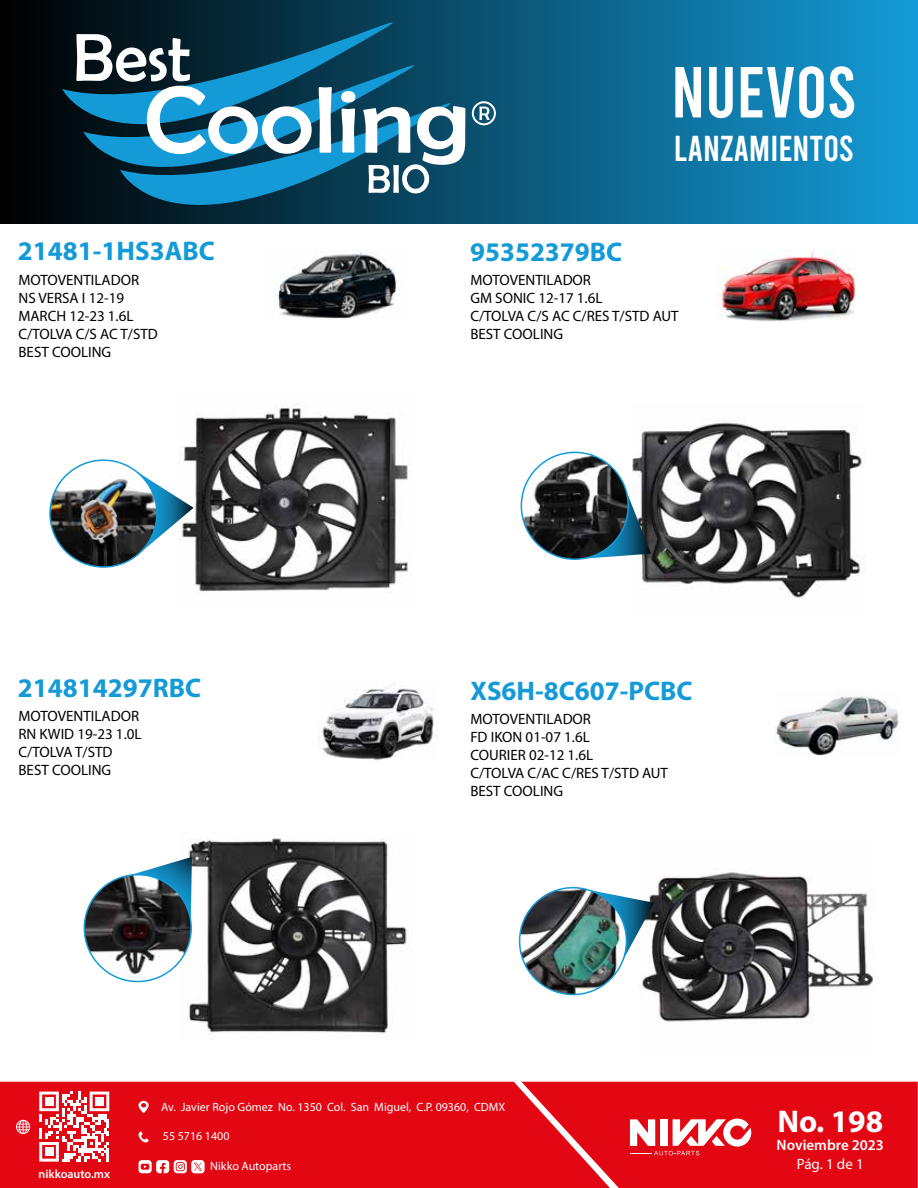
<style>
.page{position:relative;width:918px;height:1188px;background:#fff}
.page>*{position:absolute;margin:0;border:0;box-sizing:border-box;transform-origin:0 0}
.t1{font:72px "Bebas";color:#fff}
.t2{font:36px "Bebas";color:#fff}
.t3{font:700 31.5px "Myriad Pro";color:#fff}
.t4{font:700 27px "Myriad Pro";color:#149bd7}
.t5{font:15px/18px "Myriad Pro";color:#000}
.t6{font:600 15px "Myriad Pro";color:#fff}
.t7{font:15px "Myriad Pro";color:#fff}
.t8{font:12px "Myriad Pro";color:#fff}
.t9{font:600 12px "Myriad Pro";color:#fff}
</style>
<div class="page">
<div style="left:0;top:1082px;width:521px;height:106px;background:#e30613"></div>
<svg style="left:39px;top:1092px;width:70px;height:70px"></svg>
<div style="left:45px;top:1097px;width:8px;height:9px;background:#fff"></div>
<div style="left:95px;top:1097px;width:9px;height:9px;background:#fff"></div>
<div style="left:45px;top:1148px;width:8px;height:8px;background:#fff"></div>
<svg style="left:16px;top:1120px;width:14px;height:14px"></svg>
<svg style="left:139px;top:1101px;width:10px;height:12px"></svg>
<svg style="left:139px;top:1131px;width:10px;height:12px"></svg>
<svg style="left:139px;top:1160px;width:66px;height:13px"></svg>
<svg style="left:521px;top:1082px;width:397px;height:106px;background:#e41723"></svg>
<svg style="left:0;top:0;width:918px;height:223px;background:#0d6c96"></svg>
<img style="left:179px;top:403px;width:230px;height:190px">
<img style="left:188px;top:838px;width:219px;height:195px">
<img style="left:654px;top:872px;width:219px;height:150px">
<svg style="left:135px;top:470px;width:59px;height:87px"></svg>
<svg style="left:127px;top:857px;width:65px;height:64px"></svg>
<img style="left:50px;top:460px;width:107px;height:107px;border-radius:53px">
<div style="left:49px;top:459px;width:109px;height:109px;border:2px solid #149bd7;border-radius:50%"></div>
<img style="left:86px;top:875px;width:105px;height:107px">
<div style="left:83px;top:874px;width:109px;height:108px;border:2px solid #149bd7;border-radius:50%"></div>
<img style="left:518px;top:887px;width:136px;height:108px">
<img style="left:275px;top:264px;width:122px;height:55px">
<img style="left:319px;top:683px;width:118px;height:77px">
<img style="left:775px;top:692px;width:126px;height:64px">
<div style="left:62px;top:0;width:21px;height:183px;background:#010c10"></div>
<svg style="left:311px;top:25px;width:284px;height:239px"></svg>
<svg style="left:83px;top:0;width:475px;height:226px;background:#0d4d69"></svg>
<svg style="left:76px;top:34px;width:236px;height:120px"></svg>
<svg style="left:319px;top:87px;width:13px;height:66px"></svg>
<svg style="left:341px;top:91px;width:14px;height:62px"></svg>
<svg style="left:363px;top:106px;width:102px;height:87px"></svg>
<svg style="left:472px;top:101px;width:24px;height:24px"></svg>
<img style="left:632px;top:422px;width:233px;height:177px">
<svg style="left:628px;top:488px;width:23px;height:71px"></svg>
<img style="left:523px;top:454px;width:105px;height:106px">
<div style="left:520px;top:451px;width:109px;height:109px;border:2px solid #149bd7;border-radius:50%"></div>
<img style="left:717px;top:250px;width:138px;height:71px">
<h3 class="t4" style="left:18px;top:233px;width:198px">21481-1HS3ABC</h3>
<p class="t5" style="left:19px;top:270px;width:141px">MOTOVENTILADOR<br>NS VERSA I 12-19<br>MARCH 12-23 1.6L<br>C/TOLVA C/S AC T/STD<br>BEST COOLING</p>
<h3 class="t4" style="left:18px;top:670px;width:185px">214814297RBC</h3>
<p class="t5" style="left:19px;top:707px;width:125px">MOTOVENTILADOR<br>RN KWID 19-23 1.0L<br>C/TOLVA T/STD<br>BEST COOLING</p>
<h1 class="t1" style="left:671px;top:56px;width:187px">NUEVOS</h1>
<h2 class="t2" style="left:674px;top:130px;width:181px">LANZAMIENTOS</h2>
<h3 class="t4" style="left:470px;top:234px;width:154px">95352379BC</h3>
<p class="t5" style="left:470px;top:271px;width:210px">MOTOVENTILADOR<br>GM SONIC 12-17 1.6L<br>C/TOLVA C/S AC C/RES T/STD AUT<br>BEST COOLING</p>
<h3 class="t4" style="left:470px;top:673px;width:224px">XS6H-8C607-PCBC</h3>
<p class="t5" style="left:470px;top:710px;width:199px">MOTOVENTILADOR<br>FD IKON 01-07 1.6L<br>COURIER 02-12 1.6L<br>C/TOLVA C/AC C/RES T/STD AUT<br>BEST COOLING</p>
<p class="t9" style="left:39px;top:1167px;width:73px">nikkoauto.mx</p>
<p class="t8" style="left:161px;top:1099px;width:346px">Av. Javier Rojo Gómez No. 1350 Col. San Miguel, C.P. 09360, CDMX</p>
<p class="t8" style="left:163px;top:1129px;width:68px">55 5716 1400</p>
<p class="t8" style="left:210px;top:1159px;width:83px">Nikko Autoparts</p>
<h3 class="t3" style="left:777px;top:1101px;width:107px">No. 198</h3>
<p class="t6" style="left:777px;top:1135px;width:109px">Noviembre 2023</p>
<p class="t7" style="left:797px;top:1155px;width:68px">Pág. 1 de 1</p>
</div>
